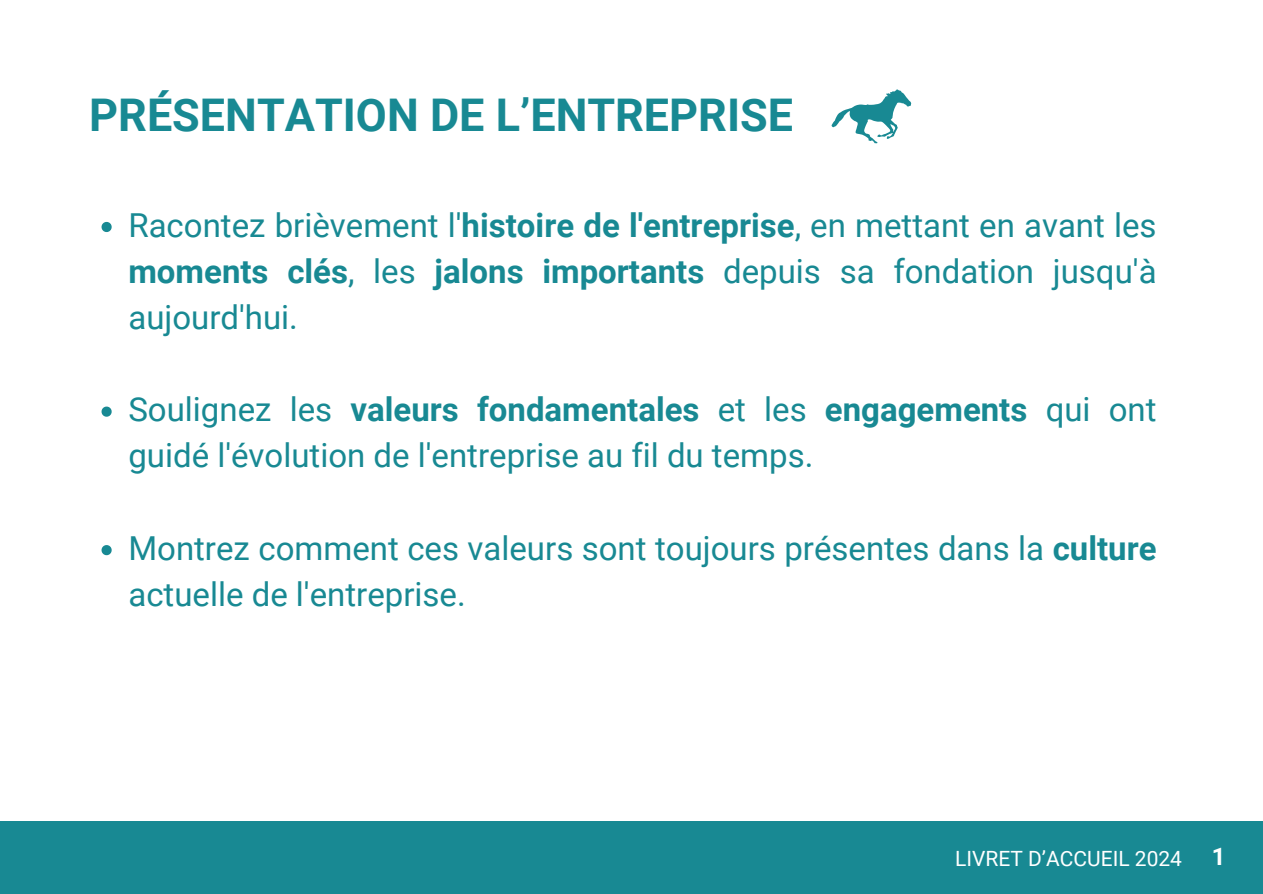
<style>
.page{position:relative;width:1263px;height:894px;background:#fff}
.page>*{position:absolute;margin:0;border:0;box-sizing:border-box;transform-origin:0 0}
.t1{font:700 45px "Roboto";color:#188993}
.t2{font:33px/46.2px "Roboto";color:#188993}
.t3{font:700 24px "Roboto";color:#fff}
.t4{font:21px "Roboto";color:#fff}
.s1{font-weight:700}
</style>
<div class="page">
<div style="left:0;top:821px;width:1263px;height:72px;background:#188993"></div>
<svg style="left:102px;top:222px;width:10px;height:10px"></svg>
<svg style="left:102px;top:406px;width:10px;height:10px"></svg>
<svg style="left:102px;top:545px;width:10px;height:10px"></svg>
<svg style="left:831px;top:89px;width:80px;height:54px"></svg>
<p class="t1" style="left:89px;top:89px;width:705px">PRÉSENTATION DE L’ENTREPRISE</p>
<p class="t2" style="left:128px;top:202px;width:1030px;text-align:justify">Racontez brièvement l'<span class="s1">histoire de l'entreprise</span>, en mettant en avant les <span class="s1">moments clés</span>, les <span class="s1">jalons importants</span> depuis sa fondation jusqu'à aujourd'hui.</p>
<p class="t2" style="left:128px;top:386px;width:1030px">Soulignez les <span class="s1">valeurs fondamentales</span> et les <span class="s1">engagements</span> qui ont guidé l'évolution de l'entreprise au fil du temps.</p>
<p class="t2" style="left:128px;top:525px;width:1030px">Montrez comment ces valeurs sont toujours présentes dans la <span class="s1">culture </span>actuelle de l'entreprise.</p>
<p class="t4" style="left:955px;top:845px;width:228px">LIVRET D’ACCUEIL 2024</p>
<h1 class="t3" style="left:1212px;top:842px;width:15px">1</h1>
</div>
